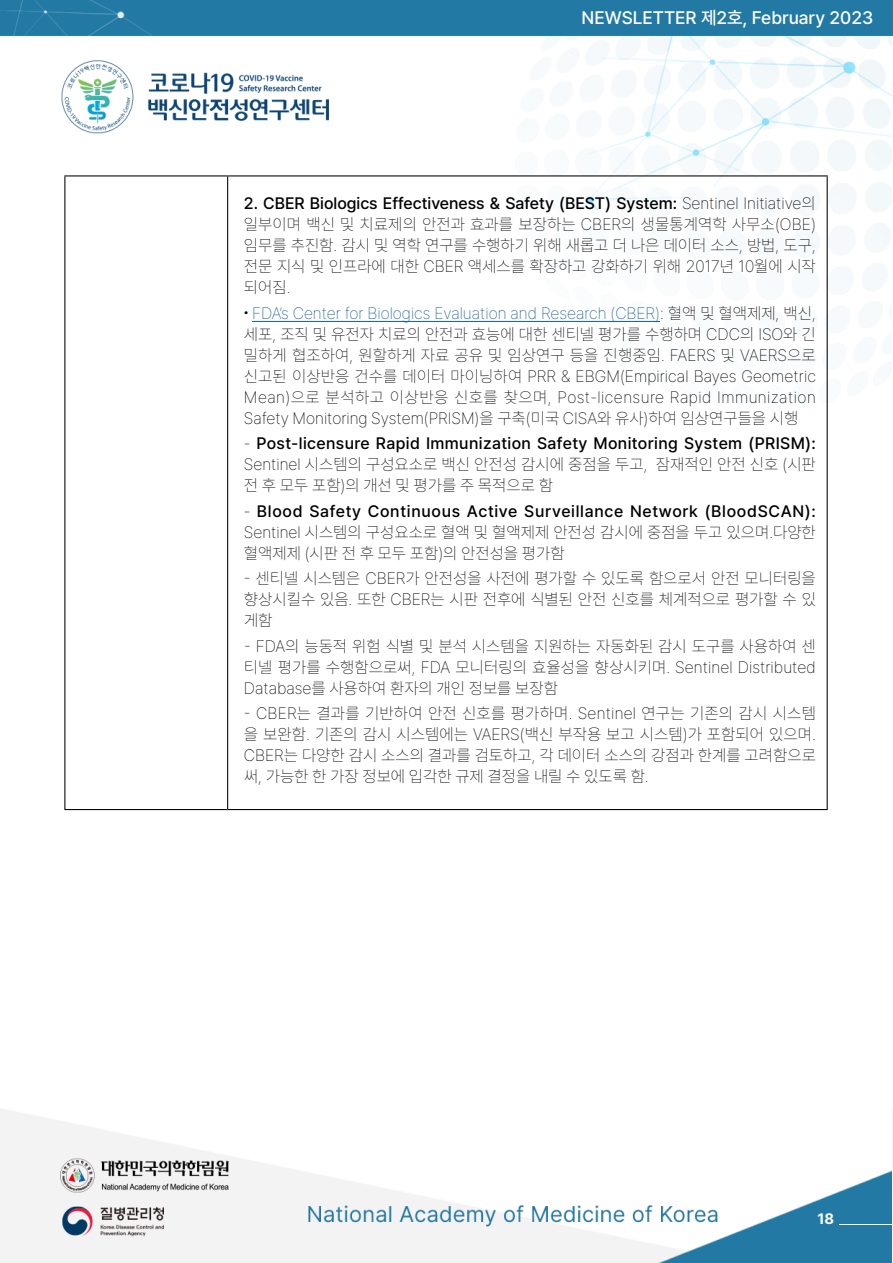
<style>
.page{position:relative;width:893px;height:1263px;background:#fff}
.page>*{position:absolute;margin:0;border:0;box-sizing:border-box;transform-origin:0 0}
.t1{font:500 18px "Pretendard";color:#fff}
.t2{font:100 16.5px/21px "Pretendard";color:#000;text-align:justify}
.t3{font:700 15px "Pretendard";color:#fff}
.s1{font-weight:500}
.s2{color:#15599f}
</style>
<div class="page">
<img style="left:0;top:0;width:893px;height:1263px">
<hr style="left:839px;top:1224px;width:54px;height:1px;background:#fff">
<hr style="left:64px;top:176px;width:1px;height:633px;background:#000">
<hr style="left:227px;top:176px;width:1px;height:633px;background:#000">
<hr style="left:827px;top:176px;width:1px;height:633px;background:#000">
<hr style="left:64px;top:809px;width:164px;height:1px;background:#000">
<hr style="left:228px;top:809px;width:600px;height:1px;background:#000">
<hr style="left:64px;top:175px;width:164px;height:1px;background:#040000">
<hr style="left:228px;top:175px;width:600px;height:1px;background:#040000">
<hr style="left:252px;top:321px;width:408px;height:1px;background:#15599f">
<p class="t1" style="left:582px;top:5px;width:293px">NEWSLETTER 제2호, February 2023</p>
<p class="t2" style="left:244px;top:192px;width:573px"><span class="s1">2. CBER Biologics Effectiveness &amp; Safety (BEST) System:</span> Sentinel Initiative의 일부이며 백신 및 치료제의 안전과 효과를 보장하는 CBER의 생물통계역학 사무소(OBE) 임무를 추진함. 감시 및 역학 연구를 수행하기 위해 새롭고 더 나은 데이터 소스, 방법, 도구, 전문 지식 및 인프라에 대한 CBER 액세스를 확장하고 강화하기 위해 2017년 10월에 시작 되어짐.</p>
<p class="t2" style="left:244px;top:302px;width:573px"><sup>.</sup> <span class="s2">FDA’s Center for Biologics Evaluation and Research (CBER)</span>: 혈액 및 혈액제제, 백신, 세포, 조직 및 유전자 치료의 안전과 효능에 대한 센티넬 평가를 수행하며 CDC의 ISO와 긴 밀하게 협조하여, 원할하게 자료 공유 및 임상연구 등을 진행중임. FAERS 및 VAERS으로 신고된 이상반응 건수를 데이터 마이닝하여 PRR &amp; EBGM(Empirical Bayes Geometric Mean)으로 분석하고 이상반응 신호를 찾으며, Post-licensure Rapid Immunization Safety Monitoring System(PRISM)을 구축(미국 CISA와 유사)하여 임상연구들을 시행</p>
<p class="t2" style="left:244px;top:432px;width:573px">- <span class="s1">Post-licensure Rapid Immunization Safety Monitoring System (PRISM):<br></span>Sentinel 시스템의 구성요소로 백신 안전성 감시에 중점을 두고, 잠재적인 안전 신호 (시판 전 후 모두 포함)의 개선 및 평가를 주 목적으로 함</p>
<p class="t2" style="left:244px;top:500px;width:573px">- <span class="s1">Blood Safety Continuous Active Surveillance Network (BloodSCAN):<br></span>Sentinel 시스템의 구성요소로 혈액 및 혈액제제 안전성 감시에 중점을 두고 있으며.다양한 혈액제제 (시판 전 후 모두 포함)의 안전성을 평가함</p>
<p class="t2" style="left:244px;top:567px;width:573px">- 센티넬 시스템은 CBER가 안전성을 사전에 평가할 수 있도록 함으로서 안전 모니터링을 향상시킬수 있음. 또한 CBER는 시판 전후에 식별된 안전 신호를 체계적으로 평가할 수 있 게함</p>
<p class="t2" style="left:244px;top:635px;width:573px">- FDA의 능동적 위험 식별 및 분석 시스템을 지원하는 자동화된 감시 도구를 사용하여 센 티넬 평가를 수행함으로써, FDA 모니터링의 효율성을 향상시키며. Sentinel Distributed Database를 사용하여 환자의 개인 정보를 보장함</p>
<p class="t2" style="left:244px;top:702px;width:573px">- CBER는 결과를 기반하여 안전 신호를 평가하며. Sentinel 연구는 기존의 감시 시스템 을 보완함. 기존의 감시 시스템에는 VAERS(백신 부작용 보고 시스템)가 포함되어 있으며.<br>CBER는 다양한 감시 소스의 결과를 검토하고, 각 데이터 소스의 강점과 한계를 고려함으로 써, 가능한 한 가장 정보에 입각한 규제 결정을 내릴 수 있도록 함.</p>
<p class="t3" style="left:817px;top:1208px;width:18px">18</p>
</div>
